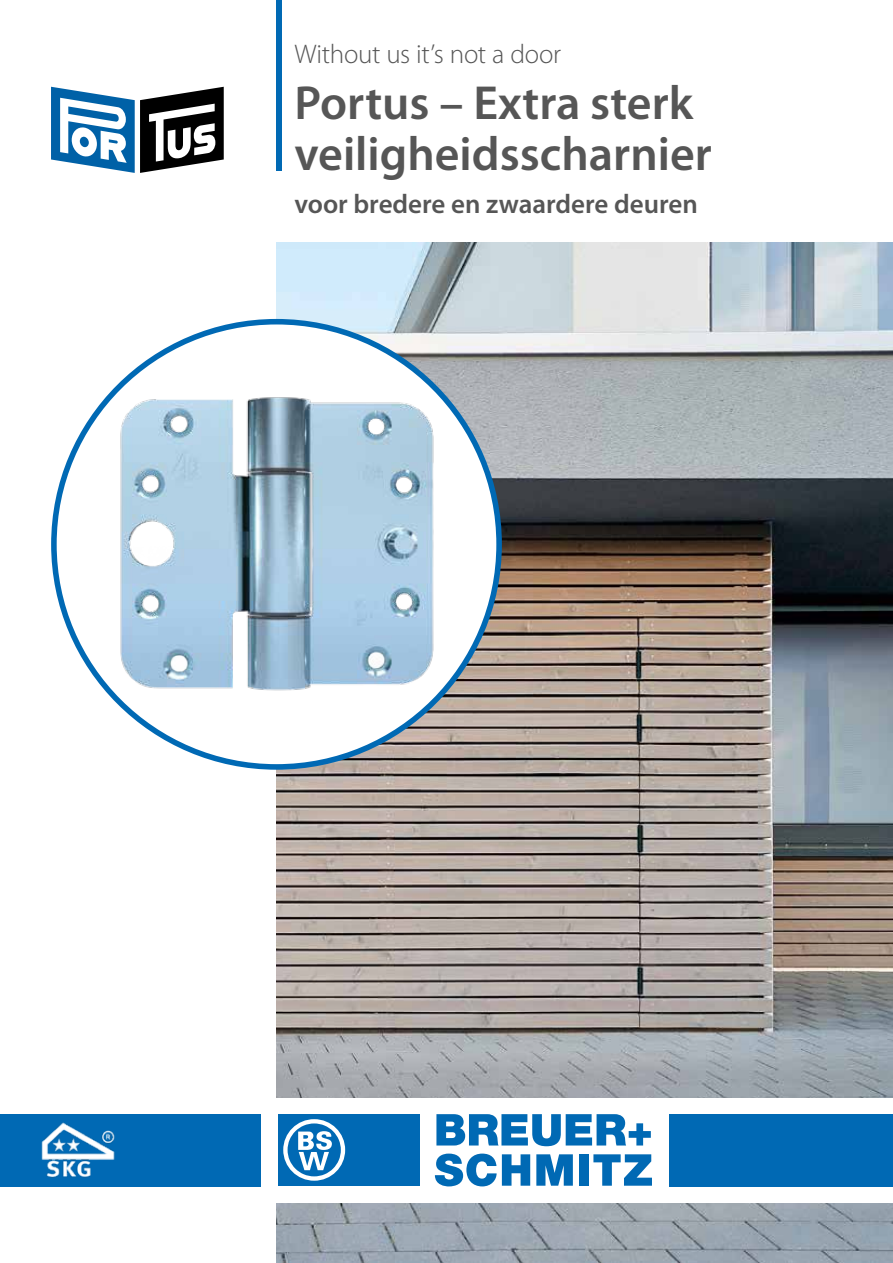
<style>
.page{position:relative;width:893px;height:1263px;background:#fff}
.page>*{position:absolute;margin:0;border:0;box-sizing:border-box;transform-origin:0 0}
.t1{font:600 48px/51px "Myriad Pro";color:#565656}
.t2{font:600 27px "Myriad Pro";color:#565656}
.t3{font:300 27px "Myriad Pro";letter-spacing:-.01em;color:#565656}
</style>
<div class="page">
<img style="left:276px;top:242px;width:617px;height:1021px">
<div style="left:276px;top:0;width:6px;height:170px;background:#0069b4"></div>
<div style="left:270px;top:1098px;width:623px;height:16px;background:#fff"></div>
<div style="left:270px;top:1186px;width:623px;height:16px;background:#fff"></div>
<div style="left:54px;top:322px;width:445px;height:445px;background:#fff;border-radius:50%"></div>
<img style="left:120px;top:397px;width:314px;height:294px">
<div style="left:0;top:1114px;width:893px;height:72px;background:#0069b4"></div>
<div style="left:261px;top:1114px;width:408px;height:72px;background:#fff"></div>
<div style="left:278px;top:1114px;width:142px;height:72px;background:#0069b4"></div>
<svg style="left:283px;top:1119px;width:62px;height:62px"></svg>
<svg style="left:436px;top:1114px;width:215px;height:32px"></svg>
<svg style="left:435px;top:1153px;width:95px;height:33px"></svg>
<svg style="left:536px;top:1154px;width:37px;height:32px"></svg>
<div style="left:579px;top:1154px;width:10px;height:32px;background:#0069b4"></div>
<svg style="left:593px;top:1154px;width:59px;height:32px"></svg>
<img style="left:41px;top:1122px;width:74px;height:56px">
<svg style="left:51px;top:87px;width:173px;height:86px"></svg>
<p class="t3" style="left:294px;top:38px;width:268px">Without us it’s not a door</p>
<p class="t1" style="left:294px;top:82px;width:419px">Portus – Extra sterk veiligheidsscharnier</p>
<p class="t2" style="left:294px;top:193px;width:405px">voor bredere en zwaardere deuren</p>
</div>
